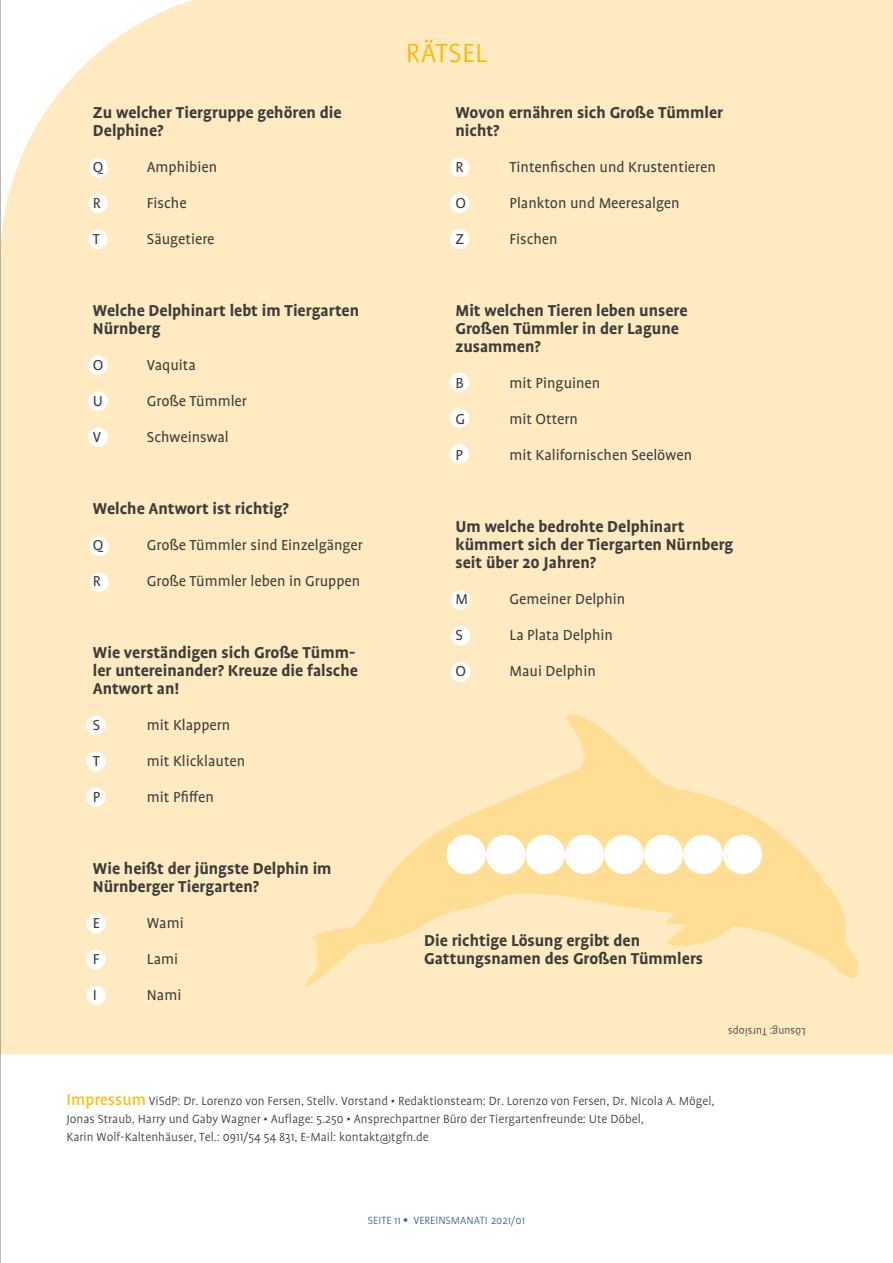
<style>
.page{position:relative;width:893px;height:1263px;background:#fff}
.page>*{position:absolute;margin:0;border:0;box-sizing:border-box;transform-origin:0 0}
.t1{font:300 30px "Profile OT";letter-spacing:.01em;color:#fbba00}
.t2{font:700 18px/18px "Profile OT";color:#3c3c3b}
.t3{font:16.5px "Profile OT";color:#3c3c3b}
.t4{font:300 13.5px/18px "Profile";color:#3c3c3b}
.t5{font:300 12px "Profile";color:#3b5f9d}
.t6{font:300 12px "Profile";color:#3c3c3b}
.s1{font-family:"Profile OT";font-weight:500;font-size:18px;color:#fcc11f}
.s2{font-family:"OFL Goudy St M";font-weight:400}
</style>
<div class="page">
<div style="left:1px;top:0;width:892px;height:1054px;background:#ffeac1"></div>
<div style="left:86px;top:986px;width:20px;height:19px;background:#fff;border-radius:50%"></div>
<div style="left:86px;top:950px;width:20px;height:19px;background:#fff;border-radius:50%"></div>
<div style="left:86px;top:914px;width:20px;height:19px;background:#fff;border-radius:50%"></div>
<div style="left:86px;top:787px;width:20px;height:20px;background:#fff;border-radius:50%"></div>
<div style="left:86px;top:751px;width:20px;height:20px;background:#fff;border-radius:50%"></div>
<div style="left:86px;top:715px;width:20px;height:20px;background:#fff;border-radius:50%"></div>
<div style="left:88px;top:427px;width:20px;height:20px;background:#fff;border-radius:50%"></div>
<div style="left:88px;top:391px;width:20px;height:20px;background:#fff;border-radius:50%"></div>
<div style="left:88px;top:356px;width:20px;height:19px;background:#fff;border-radius:50%"></div>
<div style="left:88px;top:230px;width:20px;height:19px;background:#fff;border-radius:50%"></div>
<div style="left:88px;top:194px;width:20px;height:19px;background:#fff;border-radius:50%"></div>
<div style="left:88px;top:158px;width:20px;height:19px;background:#fff;border-radius:50%"></div>
<div style="left:451px;top:662px;width:19px;height:20px;background:#fff;border-radius:50%"></div>
<div style="left:451px;top:626px;width:19px;height:20px;background:#fff;border-radius:50%"></div>
<div style="left:451px;top:590px;width:19px;height:20px;background:#fff;border-radius:50%"></div>
<div style="left:450px;top:444px;width:19px;height:20px;background:#fff;border-radius:50%"></div>
<div style="left:450px;top:408px;width:19px;height:20px;background:#fff;border-radius:50%"></div>
<div style="left:450px;top:372px;width:19px;height:20px;background:#fff;border-radius:50%"></div>
<div style="left:450px;top:229px;width:19px;height:20px;background:#fff;border-radius:50%"></div>
<div style="left:450px;top:193px;width:19px;height:20px;background:#fff;border-radius:50%"></div>
<div style="left:450px;top:157px;width:19px;height:20px;background:#fff;border-radius:50%"></div>
<div style="left:89px;top:572px;width:20px;height:20px;background:#fff;border-radius:50%"></div>
<div style="left:89px;top:537px;width:20px;height:19px;background:#fff;border-radius:50%"></div>
<svg style="left:304px;top:712px;width:555px;height:279px;background:#ffe5b2"></svg>
<hr style="left:0;top:0;width:1px;height:1263px;background:#706f6f">
<div style="left:446px;top:835px;width:40px;height:39px;background:#fff;border-radius:50%"></div>
<div style="left:604px;top:835px;width:40px;height:39px;background:#fff;border-radius:50%"></div>
<div style="left:486px;top:835px;width:39px;height:39px;background:#fff;border-radius:50%"></div>
<div style="left:644px;top:835px;width:39px;height:39px;background:#fff;border-radius:50%"></div>
<div style="left:525px;top:835px;width:40px;height:39px;background:#fff;border-radius:50%"></div>
<div style="left:683px;top:835px;width:40px;height:39px;background:#fff;border-radius:50%"></div>
<div style="left:565px;top:835px;width:39px;height:39px;background:#fff;border-radius:50%"></div>
<div style="left:723px;top:835px;width:39px;height:39px;background:#fff;border-radius:50%"></div>
<p class="t2" style="left:93px;top:105px;width:250px">Zu welcher Tiergruppe gehören die<br>Delphine?</p>
<p class="t3" style="left:93px;top:159px;width:12px">Q</p>
<p class="t3" style="left:147px;top:159px;width:72px">Amphibien</p>
<p class="t3" style="left:93px;top:195px;width:10px">R</p>
<p class="t3" style="left:147px;top:195px;width:41px">Fische</p>
<p class="t3" style="left:93px;top:231px;width:9px">T</p>
<p class="t3" style="left:147px;top:231px;width:69px">Säugetiere</p>
<p class="t2" style="left:93px;top:303px;width:268px">Welche Delphinart lebt im Tiergarten<br>Nürnberg</p>
<p class="t3" style="left:93px;top:357px;width:12px">O</p>
<p class="t3" style="left:147px;top:357px;width:51px">Vaquita</p>
<p class="t3" style="left:93px;top:393px;width:12px">U</p>
<p class="t3" style="left:147px;top:393px;width:102px">Große Tümmler</p>
<p class="t3" style="left:93px;top:429px;width:10px">V</p>
<p class="t3" style="left:147px;top:429px;width:83px">Schweinswal</p>
<p class="t2" style="left:93px;top:501px;width:198px">Welche Antwort ist richtig?</p>
<p class="t3" style="left:93px;top:537px;width:12px">Q</p>
<p class="t3" style="left:147px;top:537px;width:217px">Große Tümmler sind Einzelgänger</p>
<p class="t3" style="left:93px;top:573px;width:10px">R</p>
<p class="t3" style="left:147px;top:573px;width:215px">Große Tümmler leben in Gruppen</p>
<p class="t2" style="left:93px;top:645px;width:267px">Wie verständigen sich Große Tümm&shy;ler untereinander? Kreuze die falsche<br>Antwort an!</p>
<p class="t3" style="left:93px;top:717px;width:9px">S</p>
<p class="t3" style="left:147px;top:717px;width:85px">mit Klappern</p>
<p class="t3" style="left:93px;top:753px;width:9px">T</p>
<p class="t3" style="left:147px;top:753px;width:100px">mit Klicklauten</p>
<p class="t3" style="left:93px;top:789px;width:9px">P</p>
<p class="t3" style="left:147px;top:789px;width:68px">mit Pfiffen</p>
<p class="t2" style="left:93px;top:861px;width:240px">Wie heißt der jüngste Delphin im<br>Nürnberger Tiergarten?</p>
<p class="t3" style="left:93px;top:915px;width:9px">E</p>
<p class="t3" style="left:147px;top:915px;width:38px">Wami</p>
<p class="t3" style="left:93px;top:951px;width:8px">F</p>
<p class="t3" style="left:147px;top:951px;width:33px">Lami</p>
<p class="t3" style="left:93px;top:987px;width:6px">I</p>
<p class="t3" style="left:147px;top:987px;width:36px">Nami</p>
<h1 class="t1" style="left:406px;top:37px;width:83px">RÄTSEL</h1>
<p class="t2" style="left:455px;top:105px;width:269px">Wovon ernähren sich Große Tümmler nicht?</p>
<p class="t3" style="left:455px;top:159px;width:10px">R</p>
<p class="t3" style="left:509px;top:159px;width:208px">Tintenfischen und Krustentieren</p>
<p class="t3" style="left:455px;top:195px;width:12px">O</p>
<p class="t3" style="left:509px;top:195px;width:172px">Plankton und Meeresalgen</p>
<p class="t3" style="left:455px;top:231px;width:10px">Z</p>
<p class="t3" style="left:509px;top:231px;width:50px">Fischen</p>
<p class="t2" style="left:455px;top:303px;width:234px">Mit welchen Tieren leben unsere<br>Großen Tümmler in der Lagune zusammen?</p>
<p class="t3" style="left:455px;top:375px;width:10px">B</p>
<p class="t3" style="left:509px;top:375px;width:92px">mit Pinguinen</p>
<p class="t3" style="left:455px;top:411px;width:11px">G</p>
<p class="t3" style="left:509px;top:411px;width:70px">mit Ottern</p>
<p class="t3" style="left:455px;top:447px;width:9px">P</p>
<p class="t3" style="left:509px;top:447px;width:184px">mit Kalifornischen Seelöwen</p>
<p class="t2" style="left:455px;top:519px;width:280px">Um welche bedrohte Delphinart kümmert sich der Tiergarten Nürnberg seit über 20 Jahren?</p>
<p class="t3" style="left:455px;top:591px;width:14px">M</p>
<p class="t3" style="left:509px;top:591px;width:117px">Gemeiner Delphin</p>
<p class="t3" style="left:455px;top:627px;width:9px">S</p>
<p class="t3" style="left:509px;top:627px;width:105px">La Plata Delphin</p>
<p class="t3" style="left:455px;top:663px;width:12px">O</p>
<p class="t3" style="left:509px;top:663px;width:88px">Maui Delphin</p>
<p class="t2" style="left:424px;top:933px;width:281px">Die richtige Lösung ergibt den<br>Gattungsnamen des Großen Tümmlers</p>
<p class="t6" style="left:806px;top:1038px;width:79px;rotate:-180deg">Lösung: Tursiops</p>
<p class="t4" style="left:66px;top:1091px;width:650px"><span class="s1">Impressum</span> ViSdP: Dr. Lorenzo von Fersen, Stellv. Vorstand • Redaktionsteam: Dr. Lorenzo von Fersen, Dr. Nicola A. Mögel,<br>Jonas Straub, Harry und Gaby Wagner • Auflage: 5.250 • Ansprechpartner Büro der Tiergartenfreunde: Ute Döbel,<br>Karin Wolf-Kaltenhäuser, Tel.: 0911/54 54 831, E-Mail: kontakt@tgfn.de</p>
<p class="t5" style="left:368px;top:1214px;width:159px">SEITE 11 <span class="s2">•</span> VEREINSMANATI 2021/01</p>
</div>
